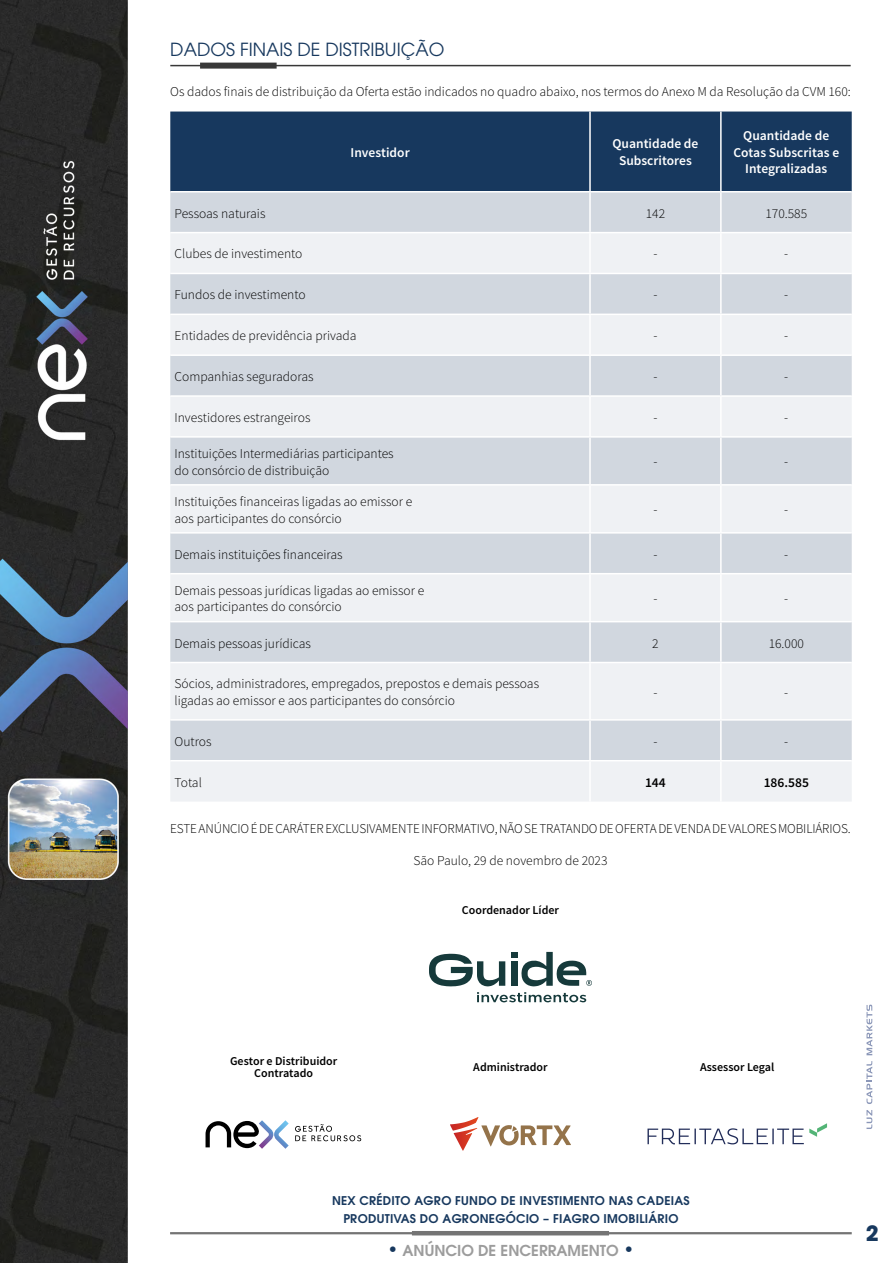
<style>
.page{position:relative;width:893px;height:1263px;background:#fff}
.page>*{position:absolute;margin:0;border:0;box-sizing:border-box;transform-origin:0 0}
.t1{font:700 21px "ITC Avant Garde Pro";color:#17385e}
.TITULO_ITENS{font:18px "ITC Avant Garde Pro";color:#17385e}
.t2{font:600 15px "ITC Avant Garde Pro";color:#9c9c9c}
.CellBody{font:300 13.5px/16.5px "Source Sans Pro";color:#000}
.CellBody-2{font:600 13.5px/16.5px "Source Sans Pro";color:#fff;text-align:center}
.CellBody-3{font:600 13.5px "Source Sans Pro";color:#000}
.t3{font:600 12px/18px "ITC Avant Garde Pro";letter-spacing:.02em;color:#17385e;text-align:center}
.t4{font:600 12px/12px "Source Sans Pro";color:#000;text-align:center}
.s1{font-size:18px;color:#17385e}
</style>
<div class="page">
<hr style="left:170px;top:1232px;width:682px;height:2px;background:#747474">
<hr style="left:412px;top:1231px;width:197px;height:4px;background:#747474">
<img style="left:0;top:0;width:128px;height:1263px">
<div style="left:200px;top:63px;width:77px;height:6px;background:#383838"></div>
<hr style="left:170px;top:65px;width:681px;height:1px;background:#383838">
<div style="left:170px;top:112px;width:682px;height:79px;background:#17385e"></div>
<div style="left:170px;top:192px;width:682px;height:40px;background:#d1d7df"></div>
<svg style="left:170px;top:233px;width:682px;height:568px;fill:#eff1f4"></svg>
<hr style="left:589px;top:112px;width:2px;height:79px;background:#fff">
<hr style="left:720px;top:112px;width:2px;height:79px;background:#fff">
<hr style="left:589px;top:192px;width:2px;height:40px;background:#fff">
<hr style="left:720px;top:192px;width:2px;height:40px;background:#fff">
<hr style="left:589px;top:233px;width:2px;height:40px;background:#fff">
<hr style="left:720px;top:233px;width:2px;height:40px;background:#fff">
<hr style="left:170px;top:273px;width:420px;height:1px;background:#fff">
<hr style="left:590px;top:273px;width:131px;height:1px;background:#fff">
<hr style="left:589px;top:274px;width:2px;height:40px;background:#fff">
<hr style="left:721px;top:273px;width:131px;height:1px;background:#fff">
<hr style="left:720px;top:274px;width:2px;height:40px;background:#fff">
<hr style="left:170px;top:314px;width:420px;height:1px;background:#fff">
<hr style="left:590px;top:314px;width:131px;height:1px;background:#fff">
<hr style="left:589px;top:315px;width:2px;height:39px;background:#fff">
<hr style="left:721px;top:314px;width:131px;height:1px;background:#fff">
<hr style="left:720px;top:315px;width:2px;height:39px;background:#fff">
<hr style="left:170px;top:354px;width:420px;height:2px;background:#fff">
<hr style="left:590px;top:354px;width:131px;height:2px;background:#fff">
<hr style="left:589px;top:356px;width:2px;height:39px;background:#fff">
<hr style="left:721px;top:354px;width:131px;height:2px;background:#fff">
<hr style="left:720px;top:356px;width:2px;height:39px;background:#fff">
<hr style="left:170px;top:395px;width:420px;height:2px;background:#fff">
<hr style="left:590px;top:395px;width:131px;height:2px;background:#fff">
<hr style="left:589px;top:397px;width:2px;height:39px;background:#fff">
<hr style="left:721px;top:395px;width:131px;height:2px;background:#fff">
<hr style="left:720px;top:397px;width:2px;height:39px;background:#fff">
<hr style="left:170px;top:436px;width:420px;height:2px;background:#fff">
<hr style="left:590px;top:436px;width:131px;height:2px;background:#fff">
<hr style="left:589px;top:438px;width:2px;height:46px;background:#fff">
<hr style="left:721px;top:436px;width:131px;height:2px;background:#fff">
<hr style="left:720px;top:438px;width:2px;height:46px;background:#fff">
<hr style="left:170px;top:484px;width:420px;height:2px;background:#fff">
<hr style="left:590px;top:484px;width:131px;height:2px;background:#fff">
<hr style="left:589px;top:486px;width:2px;height:46px;background:#fff">
<hr style="left:721px;top:484px;width:131px;height:2px;background:#fff">
<hr style="left:720px;top:486px;width:2px;height:46px;background:#fff">
<hr style="left:170px;top:532px;width:420px;height:2px;background:#fff">
<hr style="left:590px;top:532px;width:131px;height:2px;background:#fff">
<hr style="left:589px;top:534px;width:2px;height:39px;background:#fff">
<hr style="left:721px;top:532px;width:131px;height:2px;background:#fff">
<hr style="left:720px;top:534px;width:2px;height:39px;background:#fff">
<hr style="left:170px;top:573px;width:420px;height:1px;background:#fff">
<hr style="left:590px;top:573px;width:131px;height:1px;background:#fff">
<hr style="left:589px;top:574px;width:2px;height:47px;background:#fff">
<hr style="left:721px;top:573px;width:131px;height:1px;background:#fff">
<hr style="left:720px;top:574px;width:2px;height:47px;background:#fff">
<hr style="left:170px;top:621px;width:420px;height:1px;background:#fff">
<hr style="left:590px;top:621px;width:131px;height:1px;background:#fff">
<hr style="left:589px;top:622px;width:2px;height:40px;background:#fff">
<hr style="left:721px;top:621px;width:131px;height:1px;background:#fff">
<hr style="left:720px;top:622px;width:2px;height:40px;background:#fff">
<hr style="left:170px;top:662px;width:420px;height:1px;background:#fff">
<hr style="left:590px;top:662px;width:131px;height:1px;background:#fff">
<hr style="left:589px;top:663px;width:2px;height:56px;background:#fff">
<hr style="left:721px;top:662px;width:131px;height:1px;background:#fff">
<hr style="left:720px;top:663px;width:2px;height:56px;background:#fff">
<hr style="left:170px;top:719px;width:420px;height:2px;background:#fff">
<hr style="left:590px;top:719px;width:131px;height:2px;background:#fff">
<hr style="left:589px;top:721px;width:2px;height:39px;background:#fff">
<hr style="left:721px;top:719px;width:131px;height:2px;background:#fff">
<hr style="left:720px;top:721px;width:2px;height:39px;background:#fff">
<hr style="left:170px;top:760px;width:420px;height:1px;background:#fff">
<hr style="left:590px;top:760px;width:131px;height:1px;background:#fff">
<hr style="left:589px;top:761px;width:2px;height:40px;background:#fff">
<hr style="left:721px;top:760px;width:131px;height:1px;background:#fff">
<hr style="left:720px;top:761px;width:2px;height:40px;background:#fff">
<svg style="left:429px;top:954px;width:76px;height:32px"></svg>
<svg style="left:511px;top:952px;width:81px;height:34px"></svg>
<svg style="left:477px;top:992px;width:109px;height:10px"></svg>
<svg style="left:206px;top:1120px;width:83px;height:29px"></svg>
<svg style="left:295px;top:1124px;width:66px;height:17px"></svg>
<svg style="left:450px;top:1117px;width:121px;height:34px"></svg>
<svg style="left:647px;top:1123px;width:180px;height:21px"></svg>
<svg style="left:866px;top:1110px;width:6px;height:19px"></svg>
<svg style="left:866px;top:1061px;width:6px;height:43px"></svg>
<svg style="left:866px;top:1005px;width:6px;height:50px"></svg>
<p class="TITULO_ITENS" style="left:170px;top:38px;width:276px">DADOS FINAIS DE DISTRIBUIÇÃO</p>
<p class="CellBody" style="left:170px;top:84px;width:682px">Os dados finais de distribuição da Oferta estão indicados no quadro abaixo, nos termos do Anexo M da Resolução da CVM 160:</p>
<p class="CellBody-2" style="left:351px;top:144px;width:61px">Investidor</p>
<p class="CellBody-2" style="left:612px;top:136px;width:87px">Quantidade de<br>Subscritores</p>
<p class="CellBody-2" style="left:733px;top:128px;width:107px">Quantidade de<br>Cotas Subscritas e<br>Integralizadas</p>
<p class="CellBody" style="left:175px;top:205px;width:92px">Pessoas naturais</p>
<p class="CellBody" style="left:646px;top:205px;width:21px">142</p>
<p class="CellBody" style="left:765px;top:205px;width:43px">170.585</p>
<p class="CellBody" style="left:175px;top:246px;width:129px">Clubes de investimento</p>
<p class="CellBody" style="left:653px;top:246px;width:6px">-</p>
<p class="CellBody" style="left:784px;top:246px;width:6px">-</p>
<p class="CellBody" style="left:175px;top:287px;width:133px">Fundos de investimento</p>
<p class="CellBody" style="left:653px;top:287px;width:6px">-</p>
<p class="CellBody" style="left:784px;top:287px;width:6px">-</p>
<p class="CellBody" style="left:175px;top:327px;width:183px">Entidades de previdência privada</p>
<p class="CellBody" style="left:653px;top:327px;width:6px">-</p>
<p class="CellBody" style="left:784px;top:327px;width:6px">-</p>
<p class="CellBody" style="left:175px;top:368px;width:140px">Companhias seguradoras</p>
<p class="CellBody" style="left:653px;top:368px;width:6px">-</p>
<p class="CellBody" style="left:784px;top:368px;width:6px">-</p>
<p class="CellBody" style="left:175px;top:409px;width:137px">Investidores estrangeiros</p>
<p class="CellBody" style="left:653px;top:409px;width:6px">-</p>
<p class="CellBody" style="left:784px;top:409px;width:6px">-</p>
<p class="CellBody" style="left:175px;top:445px;width:221px">Instituições Intermediárias participantes do consórcio de distribuição</p>
<p class="CellBody" style="left:653px;top:454px;width:6px">-</p>
<p class="CellBody" style="left:784px;top:454px;width:6px">-</p>
<p class="CellBody" style="left:175px;top:493px;width:239px">Instituições financeiras ligadas ao emissor e aos participantes do consórcio</p>
<p class="CellBody" style="left:653px;top:502px;width:6px">-</p>
<p class="CellBody" style="left:784px;top:502px;width:6px">-</p>
<p class="CellBody" style="left:175px;top:546px;width:170px">Demais instituições financeiras</p>
<p class="CellBody" style="left:653px;top:546px;width:6px">-</p>
<p class="CellBody" style="left:784px;top:546px;width:6px">-</p>
<p class="CellBody" style="left:175px;top:582px;width:251px">Demais pessoas jurídicas ligadas ao emissor e aos participantes do consórcio</p>
<p class="CellBody" style="left:653px;top:590px;width:6px">-</p>
<p class="CellBody" style="left:784px;top:590px;width:6px">-</p>
<p class="CellBody" style="left:175px;top:635px;width:138px">Demais pessoas jurídicas</p>
<p class="CellBody" style="left:652px;top:635px;width:8px">2</p>
<p class="CellBody" style="left:769px;top:635px;width:37px">16.000</p>
<p class="CellBody" style="left:175px;top:676px;width:366px">Sócios, administradores, empregados, prepostos e demais pessoas ligadas ao emissor e aos participantes do consórcio</p>
<p class="CellBody" style="left:653px;top:684px;width:6px">-</p>
<p class="CellBody" style="left:784px;top:684px;width:6px">-</p>
<p class="CellBody" style="left:175px;top:733px;width:38px">Outros</p>
<p class="CellBody" style="left:653px;top:733px;width:6px">-</p>
<p class="CellBody" style="left:784px;top:733px;width:6px">-</p>
<p class="CellBody" style="left:175px;top:774px;width:29px">Total</p>
<p class="CellBody-3" style="left:645px;top:773px;width:22px">144</p>
<p class="CellBody-3" style="left:764px;top:773px;width:47px">186.585</p>
<p class="CellBody" style="left:170px;top:821px;width:682px">ESTE ANÚNCIO É DE CARÁTER EXCLUSIVAMENTE INFORMATIVO, NÃO SE TRATANDO DE OFERTA DE VENDA DE VALORES MOBILIÁRIOS.</p>
<p class="CellBody" style="left:413px;top:853px;width:196px">São Paulo, 29 de novembro de 2023</p>
<p class="t4" style="left:462px;top:904px;width:99px">Coordenador Líder</p>
<p class="t4" style="left:230px;top:1055px;width:109px">Gestor e Distribuidor<br>Contratado</p>
<p class="t4" style="left:473px;top:1061px;width:76px">Administrador</p>
<p class="t4" style="left:700px;top:1061px;width:76px">Assessor Legal</p>
<p class="t3" style="left:332px;top:1191px;width:359px">NEX CRÉDITO AGRO FUNDO DE INVESTIMENTO NAS CADEIAS<br>PRODUTIVAS DO AGRONEGÓCIO – FIAGRO IMOBILIÁRIO</p>
<p class="t2" style="left:388px;top:1240px;width:248px"><span class="s1">•</span> ANÚNCIO DE ENCERRAMENTO <span class="s1">•</span></p>
<h1 class="t1" style="left:866px;top:1219px;width:14px">2</h1>
</div>
